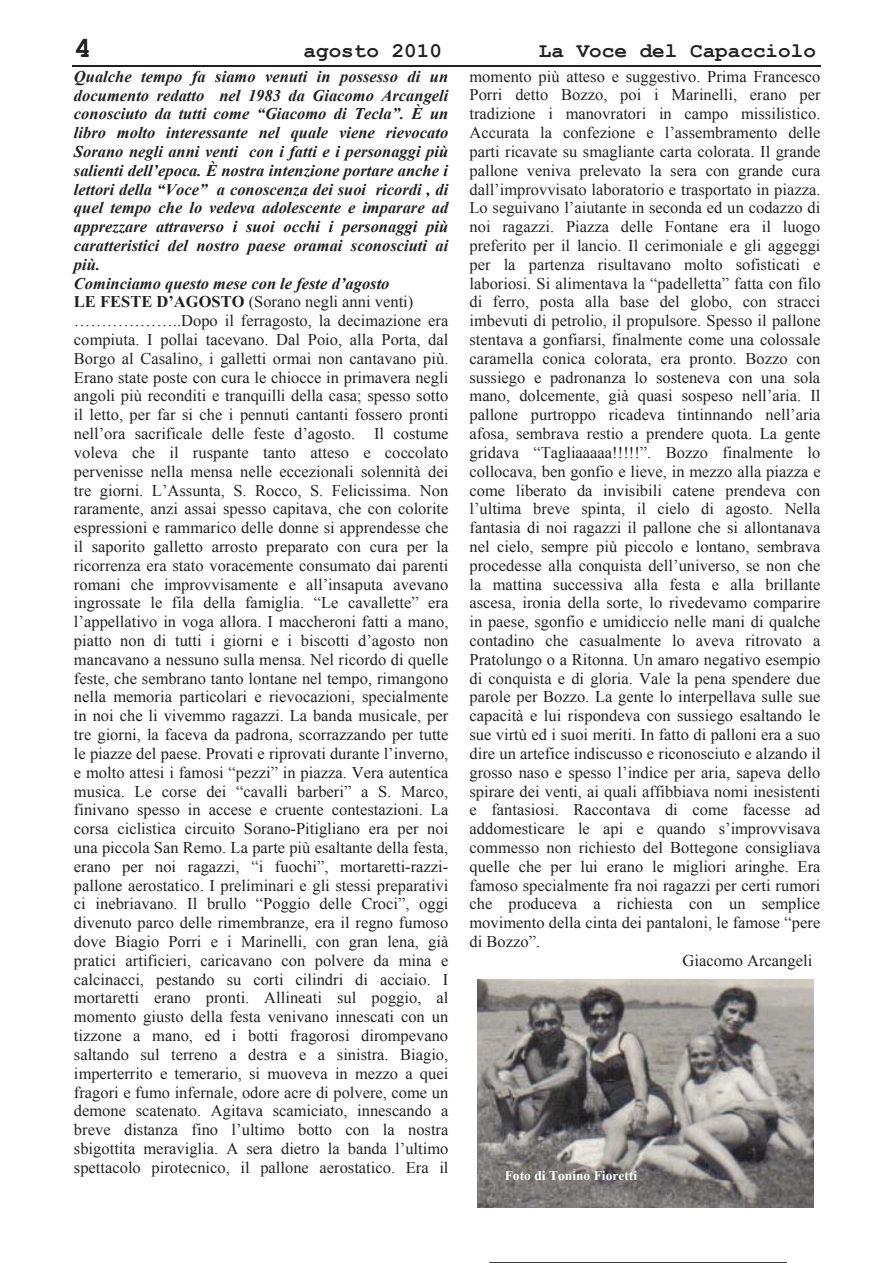
<style>
.page{position:relative;width:893px;height:1263px;background:#fff}
.page>*{position:absolute;margin:0;border:0;box-sizing:border-box;transform-origin:0 0}
.t1{font:700 29.7px "Courier New";color:#231f20}
.t2{font:700 20.85px "Courier New";color:#231f20}
.t3{font:16.35px/18.8px "Times New Roman";color:#231f20}
.t4{font:700 13.35px "Times New Roman";color:#fff}
.s1{font-weight:700;font-style:italic}
.s2{font-weight:700}
</style>
<div class="page">
<hr style="left:72px;top:65px;width:748px;height:2px;background:#231f20">
<hr style="left:490px;top:1262px;width:297px;height:1px;background:#010202">
<img style="left:478px;top:980px;width:335px;height:227px">
<h1 class="t1" style="left:74px;top:32px;width:19px">4</h1>
<p class="t2" style="left:303px;top:39px;width:140px">agosto 2010</p>
<p class="t2" style="left:539px;top:39px;width:279px">La Voce del Capacciolo</p>
<p class="t3" style="left:74px;top:67px;width:376px"><span class="s1">Qualche tempo fa siamo venuti in possesso di un documento redatto nel 1983 da Giacomo Arcangeli conosciuto da tutti come “Giacomo di Tecla”. È un libro molto interessante nel quale viene rievocato Sorano negli anni venti con i fatti e i personaggi più salienti dell’epoca. È nostra intenzione portare anche i lettori della “Voce” a conoscenza dei suoi ricordi , di quel tempo che lo vedeva adolescente e imparare ad apprezzare attraverso i suoi occhi i personaggi più caratteristici del nostro paese oramai sconosciuti ai più.<br>Cominciamo questo mese con le feste d’agosto<br></span><span class="s2">LE FESTE D’AGOSTO</span> (Sorano negli anni venti) ………………..Dopo il ferragosto, la decimazione era compiuta. I pollai tacevano. Dal Poio, alla Porta, dal Borgo al Casalino, i galletti ormai non cantavano più.<br>Erano state poste con cura le chiocce in primavera negli angoli più reconditi e tranquilli della casa; spesso sotto il letto, per far si che i pennuti cantanti fossero pronti nell’ora sacrificale delle feste d’agosto. Il costume voleva che il ruspante tanto atteso e coccolato pervenisse nella mensa nelle eccezionali solennità dei tre giorni. L’Assunta, S. Rocco, S. Felicissima. Non raramente, anzi assai spesso capitava, che con colorite espressioni e rammarico delle donne si apprendesse che il saporito galletto arrosto preparato con cura per la ricorrenza era stato voracemente consumato dai parenti romani che improvvisamente e all’insaputa avevano ingrossate le fila della famiglia. “Le cavallette” era l’appellativo in voga allora. I maccheroni fatti a mano, piatto non di tutti i giorni e i biscotti d’agosto non mancavano a nessuno sulla mensa. Nel ricordo di quelle feste, che sembrano tanto lontane nel tempo, rimangono nella memoria particolari e rievocazioni, specialmente in noi che li vivemmo ragazzi. La banda musicale, per tre giorni, la faceva da padrona, scorrazzando per tutte le piazze del paese. Provati e riprovati durante l’inverno, e molto attesi i famosi “pezzi” in piazza. Vera autentica musica. Le corse dei “cavalli barberi” a S. Marco, finivano spesso in accese e cruente contestazioni. La corsa ciclistica circuito Sorano-Pitigliano era per noi una piccola San Remo. La parte più esaltante della festa, erano per noi ragazzi, “i fuochi”, mortaretti-razzi&shy;pallone aerostatico. I preliminari e gli stessi preparativi ci inebriavano. Il brullo “Poggio delle Croci”, oggi divenuto parco delle rimembranze, era il regno fumoso dove Biagio Porri e i Marinelli, con gran lena, già pratici artificieri, caricavano con polvere da mina e calcinacci, pestando su corti cilindri di acciaio. I mortaretti erano pronti. Allineati sul poggio, al momento giusto della festa venivano innescati con un tizzone a mano, ed i botti fragorosi dirompevano saltando sul terreno a destra e a sinistra. Biagio, imperterrito e temerario, si muoveva in mezzo a quei fragori e fumo infernale, odore acre di polvere, come un demone scatenato. Agitava scamiciato, innescando a breve distanza fino l’ultimo botto con la nostra sbigottita meraviglia. A sera dietro la banda l’ultimo spettacolo pirotecnico, il pallone aerostatico. Era il</p>
<p class="t3" style="left:469px;top:67px;width:352px">momento più atteso e suggestivo. Prima Francesco</p>
<p class="t3" style="left:469px;top:86px;width:352px">Porri detto Bozzo, poi i Marinelli, erano per</p>
<p class="t3" style="left:469px;top:104px;width:353px">tradizione i manovratori in campo missilistico.</p>
<p class="t3" style="left:469px;top:123px;width:352px">Accurata la confezione e l’assembramento delle</p>
<p class="t3" style="left:469px;top:142px;width:352px">parti ricavate su smagliante carta colorata. Il grande</p>
<p class="t3" style="left:469px;top:161px;width:352px">pallone veniva prelevato la sera con grande cura</p>
<p class="t3" style="left:469px;top:180px;width:352px">dall’improvvisato laboratorio e trasportato in piazza.</p>
<p class="t3" style="left:469px;top:198px;width:352px">Lo seguivano l’aiutante in seconda ed un codazzo di</p>
<p class="t3" style="left:469px;top:217px;width:352px">noi ragazzi. Piazza delle Fontane era il luogo</p>
<p class="t3" style="left:469px;top:236px;width:352px">preferito per il lancio. Il cerimoniale e gli aggeggi</p>
<p class="t3" style="left:469px;top:255px;width:352px">per la partenza risultavano molto sofisticati e</p>
<p class="t3" style="left:469px;top:274px;width:353px">laboriosi. Si alimentava la “padelletta” fatta con filo</p>
<p class="t3" style="left:469px;top:292px;width:352px">di ferro, posta alla base del globo, con stracci</p>
<p class="t3" style="left:469px;top:311px;width:353px">imbevuti di petrolio, il propulsore. Spesso il pallone</p>
<p class="t3" style="left:469px;top:330px;width:352px">stentava a gonfiarsi, finalmente come una colossale</p>
<p class="t3" style="left:469px;top:349px;width:352px">caramella conica colorata, era pronto. Bozzo con</p>
<p class="t3" style="left:469px;top:368px;width:352px">sussiego e padronanza lo sosteneva con una sola</p>
<p class="t3" style="left:469px;top:387px;width:352px">mano, dolcemente, già quasi sospeso nell’aria. Il</p>
<p class="t3" style="left:469px;top:405px;width:352px">pallone purtroppo ricadeva tintinnando nell’aria</p>
<p class="t3" style="left:469px;top:424px;width:352px">afosa, sembrava restio a prendere quota. La gente</p>
<p class="t3" style="left:469px;top:443px;width:352px">gridava “Tagliaaaaa!!!!!”. Bozzo finalmente lo</p>
<p class="t3" style="left:469px;top:462px;width:353px">collocava, ben gonfio e lieve, in mezzo alla piazza e</p>
<p class="t3" style="left:469px;top:481px;width:352px">come liberato da invisibili catene prendeva con</p>
<p class="t3" style="left:469px;top:499px;width:352px">l’ultima breve spinta, il cielo di agosto. Nella</p>
<p class="t3" style="left:469px;top:518px;width:352px">fantasia di noi ragazzi il pallone che si allontanava</p>
<p class="t3" style="left:469px;top:537px;width:352px">nel cielo, sempre più piccolo e lontano, sembrava</p>
<p class="t3" style="left:469px;top:556px;width:352px">procedesse alla conquista dell’universo, se non che</p>
<p class="t3" style="left:469px;top:575px;width:352px">la mattina successiva alla festa e alla brillante</p>
<p class="t3" style="left:469px;top:594px;width:352px">ascesa, ironia della sorte, lo rivedevamo comparire</p>
<p class="t3" style="left:469px;top:612px;width:353px">in paese, sgonfio e umidiccio nelle mani di qualche</p>
<p class="t3" style="left:469px;top:631px;width:352px">contadino che casualmente lo aveva ritrovato a</p>
<p class="t3" style="left:469px;top:650px;width:352px">Pratolungo o a Ritonna. Un amaro negativo esempio</p>
<p class="t3" style="left:469px;top:669px;width:352px">di conquista e di gloria. Vale la pena spendere due</p>
<p class="t3" style="left:469px;top:688px;width:352px">parole per Bozzo. La gente lo interpellava sulle sue</p>
<p class="t3" style="left:469px;top:706px;width:352px">capacità e lui rispondeva con sussiego esaltando le</p>
<p class="t3" style="left:469px;top:725px;width:352px">sue virtù ed i suoi meriti. In fatto di palloni era a suo</p>
<p class="t3" style="left:469px;top:744px;width:353px">dire un artefice indiscusso e riconosciuto e alzando il</p>
<p class="t3" style="left:469px;top:763px;width:352px">grosso naso e spesso l’indice per aria, sapeva dello</p>
<p class="t3" style="left:469px;top:782px;width:352px">spirare dei venti, ai quali affibbiava nomi inesistenti</p>
<p class="t3" style="left:469px;top:800px;width:352px">e fantasiosi. Raccontava di come facesse ad</p>
<p class="t3" style="left:469px;top:819px;width:352px">addomesticare le api e quando s’improvvisava</p>
<p class="t3" style="left:469px;top:838px;width:353px">commesso non richiesto del Bottegone consigliava</p>
<p class="t3" style="left:469px;top:857px;width:352px">quelle che per lui erano le migliori aringhe. Era</p>
<p class="t3" style="left:469px;top:876px;width:352px">famoso specialmente fra noi ragazzi per certi rumori</p>
<p class="t3" style="left:469px;top:895px;width:352px">che produceva a richiesta con un semplice</p>
<p class="t3" style="left:469px;top:913px;width:352px">movimento della cinta dei pantaloni, le famose “pere</p>
<p class="t3" style="left:469px;top:932px;width:72px">di Bozzo”.</p>
<p class="t3" style="left:682px;top:951px;width:131px">Giacomo Arcangeli</p>
<p class="t4" style="left:505px;top:1168px;width:134px">Foto di Tonino Fioretti</p>
</div>
